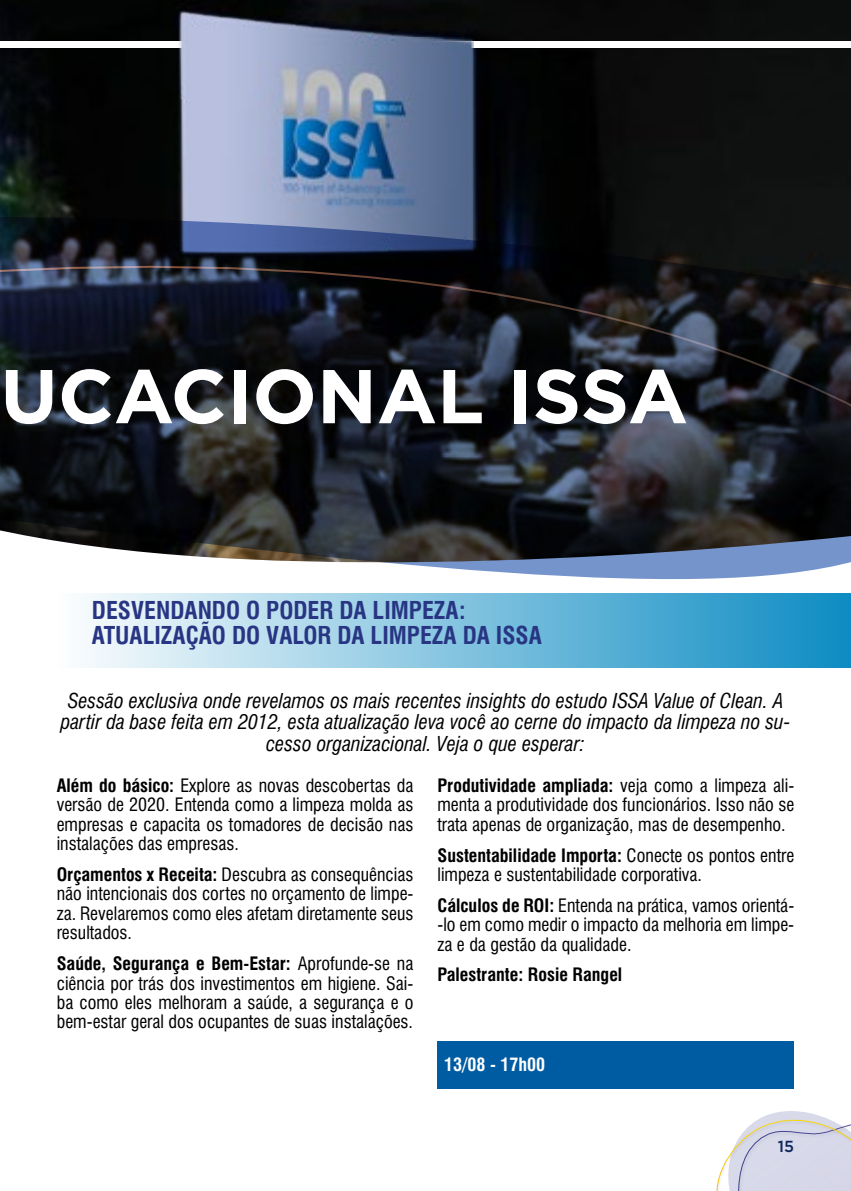
<style>
.page{position:relative;width:851px;height:1191px;background:#fff}
.page>*{position:absolute;margin:0;border:0;box-sizing:border-box;transform-origin:0 0}
.t1{font:700 76px "Gotham";color:#fff}
.t2{font:700 condensed 24px/25.8px "Swiss 721 BT";color:#283583}
.t3{font:italic condensed 20px/21.6px "Swiss 721 BT";color:#000;text-align:center}
.t4{font:condensed 18px/19.4px "Swiss 721 BT";color:#000;text-align:justify}
.t5{font:700 condensed 18px "Swiss 721 BT";color:#000}
.t6{font:700 condensed 18px "Swiss 721 BT";color:#fff}
.t7{font:500 16px "Gotham";color:#0f265c}
.s1{font-weight:700}
</style>
<div class="page">
<svg style="left:716px;top:1111px;width:134px;height:80px"></svg>
<img style="left:0;top:0;width:850px;height:203px">
<svg style="left:3px;top:41px;width:847px;height:7px"></svg>
<svg style="left:0;top:41px;width:3px;height:7px"></svg>
<div style="left:57px;top:593px;width:793px;height:74px;background:linear-gradient(to right,#fdfefe,#0d8cc3)"></div>
<svg style="left:0;top:203px;width:850px;height:377px;background:#3a404a"></svg>
<div style="left:437px;top:1041px;width:357px;height:47px;background:#005ca2"></div>
<svg style="left:0;top:252px;width:850px;height:204px;background:#181b22"></svg>
<h1 class="t1" style="left:0;top:346px;width:689px">UCACIONAL ISSA</h1>
<h2 class="t2" style="left:92px;top:597px;width:451px">DESVENDANDO O PODER DA LIMPEZA:<br>ATUALIZAÇÃO DO VALOR DA LIMPEZA DA ISSA</h2>
<p class="t3" style="left:61px;top:689px;width:731px">Sessão exclusiva onde revelamos os mais recentes insights do estudo ISSA Value of Clean. A partir da base feita em 2012, esta atualização leva você ao cerne do impacto da limpeza no su&shy;cesso organizacional. Veja o que esperar:</p>
<p class="t4" style="left:57px;top:775px;width:358px"><span class="s1">Além do básico:</span> Explore as novas descobertas da versão de 2020. Entenda como a limpeza molda as empresas e capacita os tomadores de decisão nas instalações das empresas.</p>
<p class="t4" style="left:57px;top:864px;width:358px"><span class="s1">Orçamentos x Receita:</span> Descubra as consequências não intencionais dos cortes no orçamento de limpe&shy;za. Revelaremos como eles afetam diretamente seus resultados.</p>
<p class="t4" style="left:57px;top:953px;width:358px"><span class="s1">Saúde, Segurança e Bem-Estar:</span> Aprofunde-se na ciência por trás dos investimentos em higiene. Sai&shy;ba como eles melhoram a saúde, a segurança e o bem-estar geral dos ocupantes de suas instalações.</p>
<p class="t4" style="left:437px;top:775px;width:358px"><span class="s1">Produtividade ampliada:</span> veja como a limpeza ali&shy;menta a produtividade dos funcionários. Isso não se trata apenas de organização, mas de desempenho.</p>
<p class="t4" style="left:437px;top:845px;width:358px"><span class="s1">Sustentabilidade Importa:</span> Conecte os pontos entre limpeza e sustentabilidade corporativa.</p>
<p class="t4" style="left:437px;top:895px;width:358px"><span class="s1">Cálculos de ROI:</span> Entenda na prática, vamos orientá--lo em como medir o impacto da melhoria em limpe&shy;za e da gestão da qualidade.</p>
<p class="t5" style="left:437px;top:964px;width:186px">Palestrante: Rosie Rangel</p>
<p class="t6" style="left:444px;top:1053px;width:103px">13/08 - 17h00</p>
<p class="t7" style="left:777px;top:1136px;width:18px">15</p>
</div>
